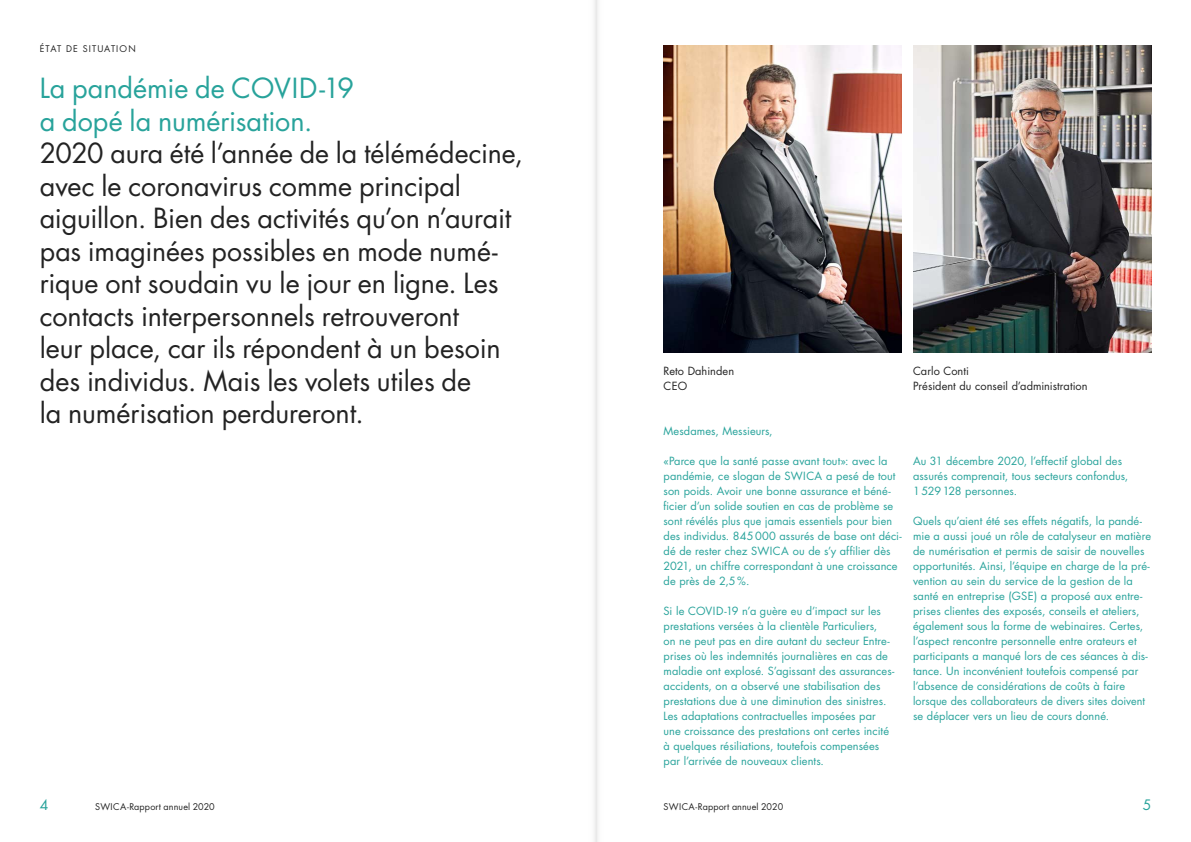
<style>
.page{position:relative;width:1191px;height:842px;background:#fff}
.page>*{position:absolute;margin:0;border:0;box-sizing:border-box;transform-origin:0 0}
.t1{font:27px/32.5px "Futura Std";color:#232323}
.t2{font:27px/32.5px "Futura Std";color:#28a39b}
.t3{font:14px "Futura Std";color:#28a39b}
.t4{font:11px/15px "Futura Std";letter-spacing:.005em;color:#28a39b}
.t5{font:11px/15px "Futura Std";letter-spacing:.005em;color:#232323}
.t6{font:9px "Futura Std";letter-spacing:.02em;color:#232323}
.t7{font:9px "Futura Std";letter-spacing:.125em;color:#232323}
</style>
<div class="page">
<img style="left:913px;top:45px;width:238px;height:308px">
<img style="left:663px;top:45px;width:238px;height:308px">
<div style="left:581px;top:0;width:28px;height:842px;background:linear-gradient(to right,#fcfcfc,#fafafa)"></div>
<p class="t7" style="left:40px;top:43px;width:97px">ÉTAT DE SITUATION</p>
<h1 class="t2" style="left:40px;top:72px;width:316px">La pandémie de COVID-19 a dopé la numérisation.</h1>
<p class="t1" style="left:40px;top:137px;width:485px">2020 aura été l’année de la télémédecine, avec le coronavirus comme principal aiguillon. Bien des activités qu’on n’aurait pas imaginées possibles en mode numé&shy;rique ont soudain vu le jour en ligne. Les contacts interpersonnels retrouveront<br>leur place, car ils répondent à un besoin des individus. Mais les volets utiles de<br>la numérisation perdureront.</p>
<p class="t5" style="left:663px;top:364px;width:72px">Reto Dahinden<br>CEO</p>
<p class="t5" style="left:913px;top:364px;width:176px">Carlo Conti<br>Président du conseil d’administration</p>
<p class="t4" style="left:663px;top:424px;width:111px">Mesdames, Messieurs,</p>
<p class="t4" style="left:663px;top:454px;width:240px">«Parce que la santé passe avant tout»: avec la pandémie, ce slogan de SWICA a pesé de tout son poids. Avoir une bonne assurance et béné&shy;ficier d’un solide soutien en cas de problème se sont révélés plus que jamais essentiels pour bien des individus. 845000 assurés de base ont déci&shy;dé de rester chez SWICA ou de s’y affilier dès 2021, un chiffre correspondant à une croissance de près de 2,5 %.</p>
<p class="t4" style="left:663px;top:604px;width:232px">Si le COVID-19 n’a guère eu d’impact sur les prestations versées à la clientèle Particuliers,<br>on ne peut pas en dire autant du secteur Entre&shy;prises où les indemnités journalières en cas de maladie ont explosé. S’agissant des assurances&shy;accidents, on a observé une stabilisation des prestations due à une diminution des sinistres.<br>Les adaptations contractuelles imposées par une croissance des prestations ont certes incité à quelques résiliations, toutefois compensées par l’arrivée de nouveaux clients.</p>
<p class="t4" style="left:913px;top:454px;width:217px">Au 31 décembre 2020, l’effectif global des assurés comprenait, tous secteurs confondus,<br>1 529128 personnes.</p>
<p class="t4" style="left:913px;top:514px;width:239px">Quels qu’aient été ses effets négatifs, la pandé&shy;mie a aussi joué un rôle de catalyseur en matière de numérisation et permis de saisir de nouvelles opportunités. Ainsi, l’équipe en charge de la pré&shy;vention au sein du service de la gestion de la santé en entreprise (GSE) a proposé aux entre&shy;prises clientes des exposés, conseils et ateliers, également sous la forme de webinaires. Certes, l’aspect rencontre personnelle entre orateurs et participants a manqué lors de ces séances à dis&shy;tance. Un inconvénient toutefois compensé par l’absence de considérations de coûts à faire lorsque des collaborateurs de divers sites doivent se déplacer vers un lieu de cours donné.</p>
<p class="t3" style="left:40px;top:796px;width:10px">4</p>
<p class="t6" style="left:95px;top:801px;width:121px">SWICA-Rapport annuel 2020</p>
<p class="t6" style="left:663px;top:801px;width:121px">SWICA-Rapport annuel 2020</p>
<p class="t3" style="left:1142px;top:796px;width:10px">5</p>
</div>
